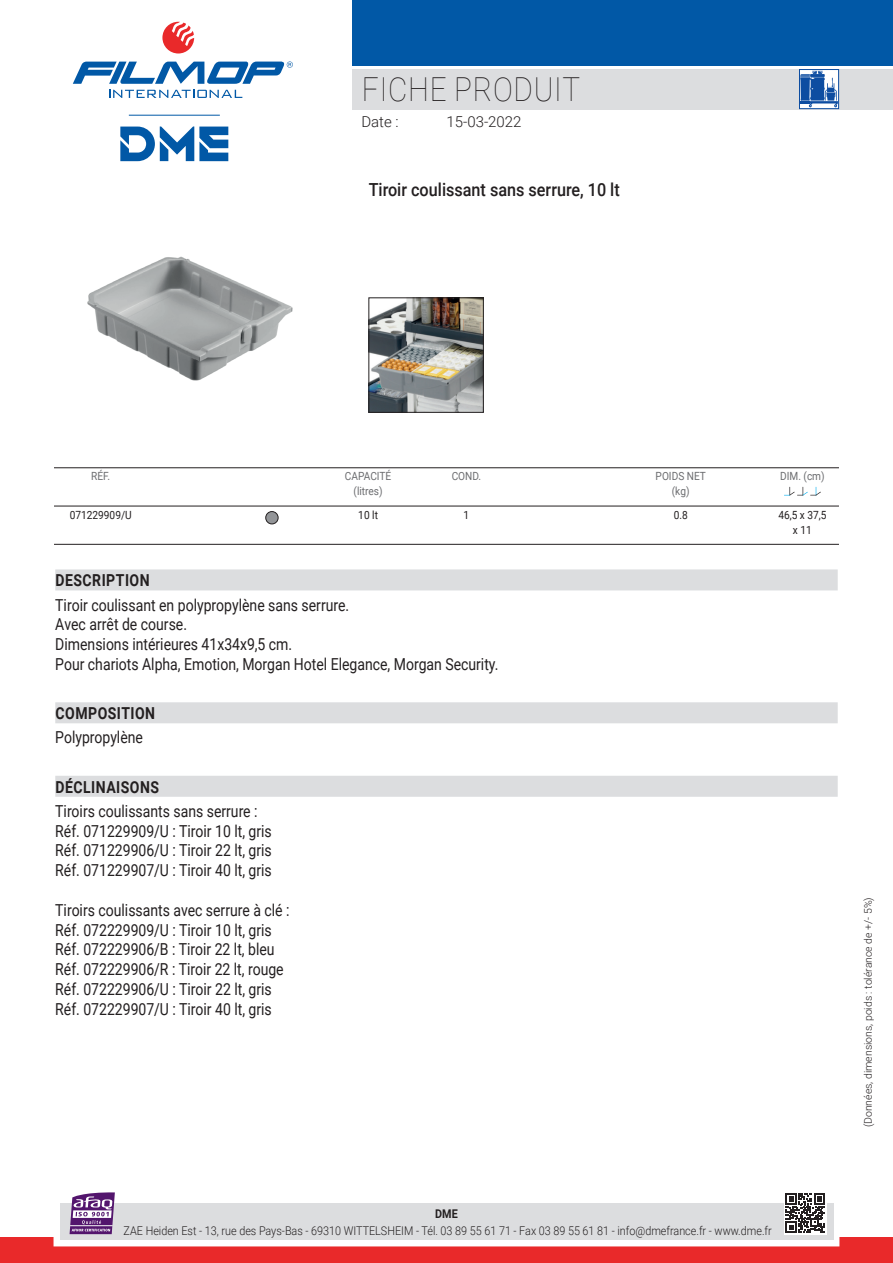
<style>
.page{position:relative;width:893px;height:1263px;background:#fff}
.page>*{position:absolute;margin:0;border:0;box-sizing:border-box;transform-origin:0 0}
.t1{font:100 33px "Roboto";letter-spacing:.025em;color:#231f20;scale:.9 1}
.t2{font:500 18px "Roboto";color:#231f20;scale:.9 1}
.t3{font:16.5px/19.8px "Roboto";color:#231f20;scale:.85 1}
.t4{font:700 16.5px "Roboto";letter-spacing:.035em;color:#231f20;scale:.85 1}
.t5{font:300 15px "Roboto";color:#231f20}
.t6{font:300 12px "Roboto";color:#231f20;scale:.9 1}
.t7{font:700 12px "Roboto";color:#231f20;scale:.9 1}
.t8{font:11.25px/15px "Roboto";color:#6c6d70;text-align:center;scale:.9 1}
.t9{font:11.25px/15px "Roboto";color:#231f20;text-align:center;scale:.9 1}
.t10{font:300 10.5px "Roboto";color:#231f20}
</style>
<div class="page">
<div style="left:353px;top:69px;width:540px;height:40px;background:#dcdddf"></div>
<svg style="left:109px;top:90px;width:133px;height:8px"></svg>
<svg style="left:162px;top:22px;width:32px;height:32px"></svg>
<svg style="left:73px;top:61px;width:220px;height:23px"></svg>
<div style="left:353px;top:0;width:540px;height:66px;background:#0158a6"></div>
<div style="left:0;top:1237px;width:893px;height:26px;background:#e9292a"></div>
<div style="left:54px;top:1197px;width:785px;height:49px;border:12px solid #fff"></div>
<div style="left:60px;top:1203px;width:773px;height:37px;background:#dcdddf"></div>
<svg style="left:120px;top:126px;width:108px;height:35px"></svg>
<hr style="left:129px;top:115px;width:91px;height:1px;background:#0158a6">
<svg style="left:784px;top:1193px;width:42px;height:41px"></svg>
<svg style="left:786px;top:1193px;width:39px;height:39px;background:#706e6f"></svg>
<svg style="left:70px;top:1192px;width:45px;height:42px;background:#8f68a0"></svg>
<hr style="left:70px;top:1225px;width:42px;height:1px;background:#fff">
<svg style="left:799px;top:69px;width:40px;height:40px"></svg>
<svg style="left:800px;top:71px;width:38px;height:36px"></svg>
<img style="left:87px;top:256px;width:206px;height:125px">
<img style="left:371px;top:300px;width:110px;height:110px">
<div style="left:369px;top:298px;width:114px;height:114px;border:1px solid #231f20"></div>
<div style="left:55px;top:569px;width:783px;height:21px;background:#dcdddf"></div>
<div style="left:55px;top:702px;width:783px;height:21px;background:#dcdddf"></div>
<div style="left:55px;top:776px;width:783px;height:21px;background:#dcdddf"></div>
<hr style="left:54px;top:467px;width:785px;height:1px;background:#231f20">
<hr style="left:54px;top:544px;width:785px;height:1px;background:#231f20">
<hr style="left:54px;top:506px;width:785px;height:1px;background:#231f20">
<div style="left:266px;top:511px;width:12px;height:13px;background:#939598;border-radius:50%"></div>
<div style="left:266px;top:511px;width:12px;height:13px;border:1px solid #231f20;border-radius:50%"></div>
<svg style="left:784px;top:487px;width:37px;height:9px"></svg>
<h1 class="t1" style="left:362px;top:67px;width:244px">FICHE PRODUIT</h1>
<p class="t5" style="left:361px;top:111px;width:39px">Date :</p>
<p class="t5" style="left:446px;top:111px;width:77px">15-03-2022</p>
<p class="t2" style="left:369px;top:177px;width:281px">Tiroir coulissant sans serrure, 10 lt</p>
<p class="t8" style="left:91px;top:468px;width:23px">RÉF.</p>
<p class="t9" style="left:70px;top:507px;width:70px">071229909/U</p>
<p class="t8" style="left:345px;top:468px;width:53px">CAPACITÉ (litres)</p>
<p class="t9" style="left:358px;top:507px;width:23px">10 lt</p>
<p class="t8" style="left:452px;top:468px;width:34px">COND.</p>
<p class="t9" style="left:464px;top:507px;width:8px">1</p>
<p class="t4" style="left:56px;top:569px;width:112px">DESCRIPTION</p>
<p class="t3" style="left:55px;top:594px;width:523px">Tiroir coulissant en polypropylène sans serrure.<br>Avec arrêt de course.<br>Dimensions intérieures 41x34x9,5 cm.<br>Pour chariots Alpha, Emotion, Morgan Hotel Elegance, Morgan Security.</p>
<p class="t4" style="left:56px;top:702px;width:119px">COMPOSITION</p>
<p class="t3" style="left:55px;top:727px;width:105px">Polypropylène</p>
<p class="t4" style="left:56px;top:775px;width:123px">DÉCLINAISONS</p>
<p class="t3" style="left:55px;top:800px;width:256px">Tiroirs coulissants sans serrure :<br>Réf. 071229909/U : Tiroir 10 lt, gris Réf. 071229906/U : Tiroir 22 lt, gris Réf. 071229907/U : Tiroir 40 lt, gris</p>
<p class="t3" style="left:55px;top:899px;width:277px">Tiroirs coulissants avec serrure à clé :<br>Réf. 072229909/U : Tiroir 10 lt, gris Réf. 072229906/B : Tiroir 22 lt, bleu Réf. 072229906/R : Tiroir 22 lt, rouge Réf. 072229906/U : Tiroir 22 lt, gris Réf. 072229907/U : Tiroir 40 lt, gris</p>
<p class="t8" style="left:656px;top:468px;width:57px">POIDS NET (kg)</p>
<p class="t9" style="left:674px;top:507px;width:17px">0.8</p>
<p class="t8" style="left:780px;top:468px;width:51px">DIM. (cm)</p>
<p class="t9" style="left:778px;top:507px;width:55px">46,5 x 37,5 x 11</p>
<p class="t7" style="left:435px;top:1206px;width:27px">DME</p>
<p class="t6" style="left:124px;top:1222px;width:722px">ZAE Heiden Est - 13, rue des Pays-Bas - 69310 WITTELSHEIM - Tél. 03 89 55 61 71 - Fax 03 89 55 61 81 - info@dmefrance.fr - www.dme.fr</p>
<p class="t10" style="left:861px;top:1127px;width:232px;rotate:-90deg">(Données, dimensions, poids : tolérance de +/- 5%)</p>
</div>
